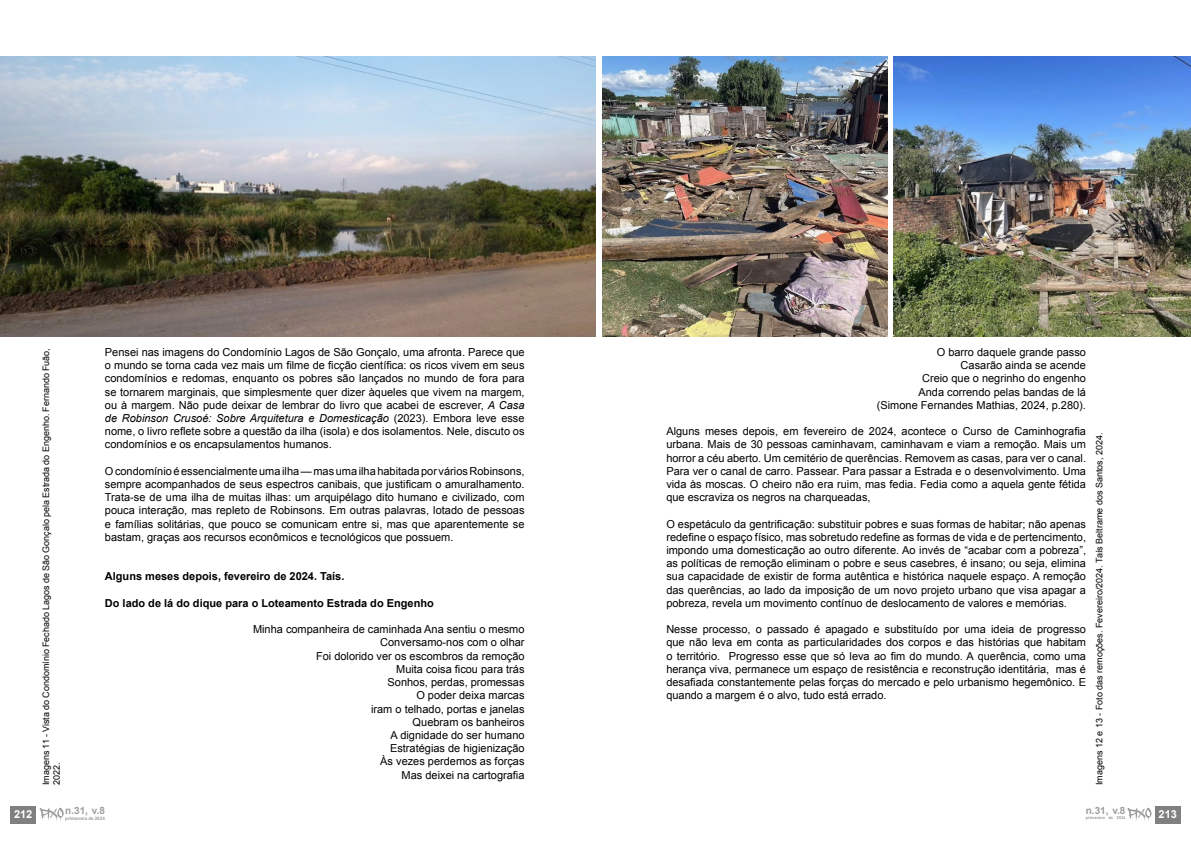
<style>
.page{position:relative;width:1191px;height:842px;background:#fff}
.page>*{position:absolute;margin:0;border:0;box-sizing:border-box;transform-origin:0 0}
.t1{font:11px/13.2px "Arial";color:#000;text-align:justify}
.t2{font:700 11px "Arial";color:#000}
.t3{font:700 11px "Arial";color:#fff}
.t4{font:700 10px "Arial";color:#9d9d9c}
.t5{font:9px/10.8px "Arial";color:#000}
.t6{font:700 4.6px "Arial";color:#9d9d9c}
.t7{font:700 4px "Arial";color:#9d9d9c}
.s1{font-style:italic}
</style>
<div class="page">
<img style="left:0;top:57px;width:595px;height:279px">
<img style="left:602px;top:57px;width:285px;height:279px">
<img style="left:893px;top:57px;width:298px;height:279px">
<div style="left:11px;top:806px;width:25px;height:17px;background:#808080"></div>
<svg style="left:40px;top:808px;width:24px;height:13px"></svg>
<div style="left:1155px;top:806px;width:25px;height:17px;background:#808080"></div>
<svg style="left:1127px;top:808px;width:24px;height:13px"></svg>
<p class="t5" style="left:41px;top:785px;width:439px;rotate:-90deg">Imagens 11 - Vista do Condomínio Fechado Lagos de São Gonçalo pela Estrada do Engenho. Fernando Fuão,<br>2022.</p>
<p class="t1" style="left:105px;top:346px;width:421px">Pensei nas imagens do Condomínio Lagos de São Gonçalo, uma afronta. Parece que o mundo se torna cada vez mais um filme de ficção científica: os ricos vivem em seus condomínios e redomas, enquanto os pobres são lançados no mundo de fora para se tornarem marginais, que simplesmente quer dizer àqueles que vivem na margem, ou à margem. Não pude deixar de lembrar do livro que acabei de escrever, <span class="s1">A Casa de Robinson Crusoé: Sobre Arquitetura e Domesticação</span> (2023). Embora leve esse nome, o livro reflete sobre a questão da ilha (isola) e dos isolamentos. Nele, discuto os condomínios e os encapsulamentos humanos.</p>
<p class="t1" style="left:105px;top:464px;width:421px">O condomínio é essencialmente uma ilha — mas uma ilha habitada por vários Robinsons, sempre acompanhados de seus espectros canibais, que justificam o amuralhamento.<br>Trata-se de uma ilha de muitas ilhas: um arquipélago dito humano e civilizado, com pouca interação, mas repleto de Robinsons. Em outras palavras, lotado de pessoas e famílias solitárias, que pouco se comunicam entre si, mas que aparentemente se bastam, graças aos recursos econômicos e tecnológicos que possuem.</p>
<p class="t2" style="left:105px;top:569px;width:241px">Alguns meses depois, fevereiro de 2024. Taís.</p>
<p class="t2" style="left:105px;top:596px;width:330px">Do lado de lá do dique para o Loteamento Estrada do Engenho</p>
<p class="t1" style="left:253px;top:623px;width:273px;text-align:right">Minha companheira de caminhada Ana sentiu o mesmo<br>Conversamo-nos com o olhar<br>Foi dolorido ver os escombros da remoção<br>Muita coisa ficou para trás<br>Sonhos, perdas, promessas<br>O poder deixa marcas<br>iram o telhado, portas e janelas<br>Quebram os banheiros<br>A dignidade do ser humano<br>Estratégias de higienização<br>Às vezes perdemos as forças<br>Mas deixei na cartografia</p>
<p class="t3" style="left:14px;top:807px;width:20px">212</p>
<p class="t4" style="left:65px;top:804px;width:41px">n.31, v.8</p>
<p class="t6" style="left:65px;top:815px;width:41px">primavera de 2024</p>
<p class="t1" style="left:877px;top:346px;width:211px;text-align:right">O barro daquele grande passo<br>Casarão ainda se acende<br>Creio que o negrinho do engenho<br>Anda correndo pelas bandas de lá (Simone Fernandes Mathias, 2024, p.280).</p>
<p class="t1" style="left:666px;top:425px;width:421px">Alguns meses depois, em fevereiro de 2024, acontece o Curso de Caminhografia urbana. Mais de 30 pessoas caminhavam, caminhavam e viam a remoção. Mais um horror a céu aberto. Um cemitério de querências. Removem as casas, para ver o canal.<br>Para ver o canal de carro. Passear. Para passar a Estrada e o desenvolvimento. Uma vida às moscas. O cheiro não era ruim, mas fedia. Fedia como a aquela gente fétida que escraviza os negros na charqueadas,</p>
<p class="t1" style="left:666px;top:517px;width:421px">O espetáculo da gentrificação: substituir pobres e suas formas de habitar; não apenas redefine o espaço físico, mas sobretudo redefine as formas de vida e de pertencimento, impondo uma domesticação ao outro diferente. Ao invés de “acabar com a pobreza”, as políticas de remoção eliminam o pobre e seus casebres, é insano; ou seja, elimina sua capacidade de existir de forma autêntica e histórica naquele espaço. A remoção das querências, ao lado da imposição de um novo projeto urbano que visa apagar a pobreza, revela um movimento contínuo de deslocamento de valores e memórias.</p>
<p class="t1" style="left:666px;top:623px;width:421px">Nesse processo, o passado é apagado e substituído por uma ideia de progresso que não leva em conta as particularidades dos corpos e das histórias que habitam o território. Progresso esse que só leva ao fim do mundo. A querência, como uma herança viva, permanece um espaço de resistência e reconstrução identitária, mas é desafiada constantemente pelas forças do mercado e pelo urbanismo hegemônico. E quando a margem é o alvo, tudo está errado.</p>
<p class="t5" style="left:1094px;top:785px;width:354px;rotate:-90deg">Imagens 12 e 13 - Foto das remoções. Fevereiro/2024. Taís Beltrame dos Santos, 2024.</p>
<p class="t4" style="left:1085px;top:804px;width:41px">n.31, v.8</p>
<p class="t7" style="left:1085px;top:815px;width:41px">primavera de 2024</p>
<p class="t3" style="left:1158px;top:807px;width:20px">213</p>
</div>
